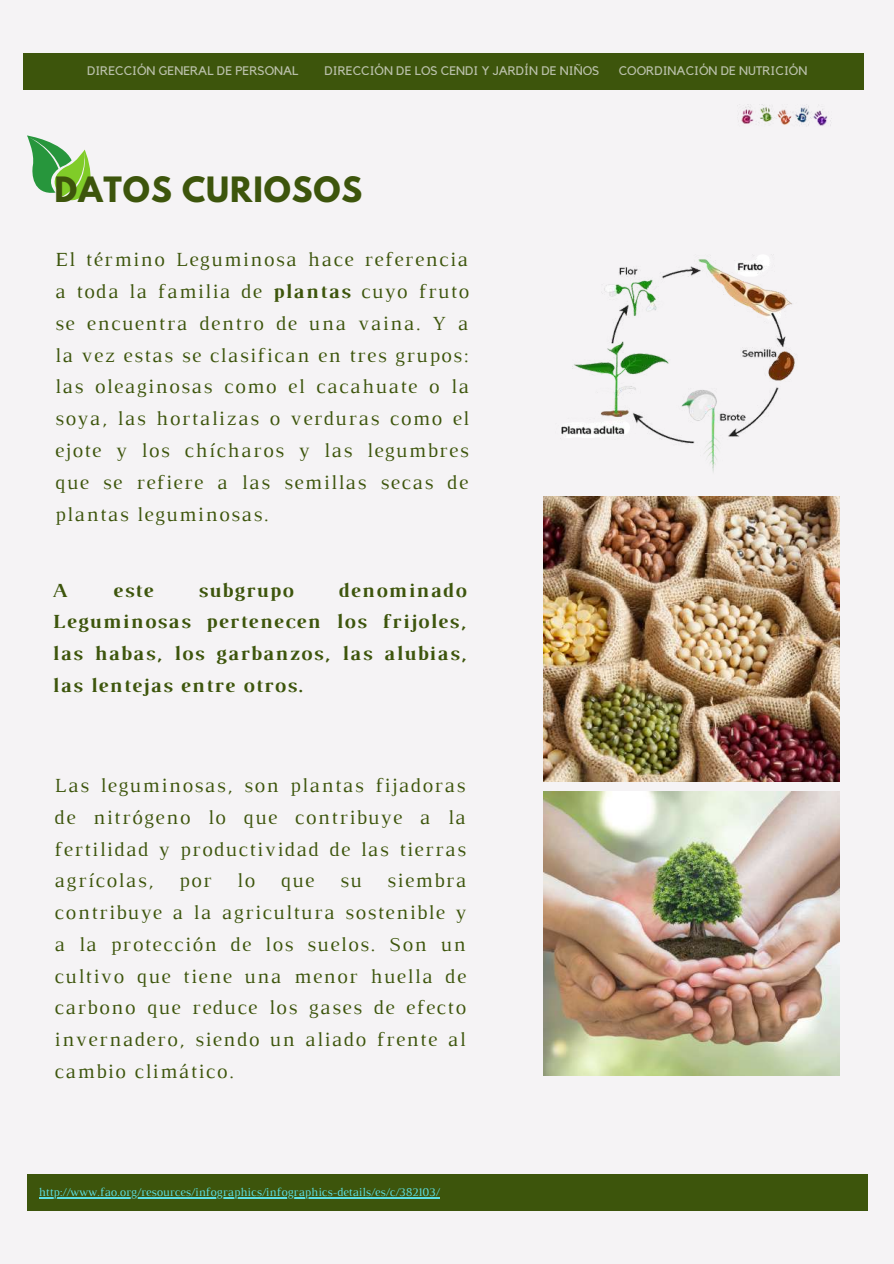
<style>
.page{position:relative;width:894px;height:1264px;background:#fff}
.page>*{position:absolute;margin:0;border:0;box-sizing:border-box;transform-origin:0 0}
.t1{font:700 30.9px "League Spartan";letter-spacing:.03em;color:#3d550c}
.t2{font:20.4px/31.8px "Luthier";letter-spacing:.07em;color:#3d550c;text-align:justify}
.t3{font:700 20.4px/31.8px "Luthier";letter-spacing:.07em;color:#3d550c;text-align:justify}
.t4{font:12.45px "Kollektif";color:#f5f3f5}
.t5{font:12.15px "Luthier";color:#5ce1e6}
.s1{font-weight:700}
</style>
<div class="page">
<div style="left:0;top:0;width:893px;height:1263px;background:#f5f3f5"></div>
<div style="left:27px;top:1174px;width:840px;height:36px;background:#3d550c"></div>
<div style="left:23px;top:53px;width:840px;height:36px;background:#3d550c"></div>
<img style="left:561px;top:255px;width:234px;height:217px">
<img style="left:543px;top:497px;width:296px;height:284px">
<img style="left:543px;top:792px;width:296px;height:283px">
<svg style="left:27px;top:135px;width:64px;height:66px"></svg>
<hr style="left:39px;top:1197px;width:400px;height:1px;background:#5ce1e6">
<img style="left:741px;top:105px;width:91px;height:21px">
<p class="t4" style="left:87px;top:65px;width:213px">DIRECCIÓN GENERAL DE PERSONAL</p>
<p class="t4" style="left:324px;top:65px;width:276px">DIRECCIÓN DE LOS CENDI Y JARDÍN DE NIÑOS</p>
<p class="t4" style="left:618px;top:65px;width:190px">COORDINACIÓN DE NUTRICIÓN</p>
<h1 class="t1" style="left:55px;top:174px;width:309px">DATOS CURIOSOS</h1>
<p class="t2" style="left:55px;top:245px;width:415px">El término Leguminosa hace referencia a toda la familia de <span class="s1">plantas</span> cuyo fruto se encuentra dentro de una vaina. Y a la vez estas se clasifican en tres grupos: las oleaginosas como el cacahuate o la soya, las hortalizas o verduras como el ejote y los chícharos y las legumbres que se refiere a las semillas secas de plantas leguminosas.</p>
<p class="t3" style="left:52px;top:575px;width:17px">A</p>
<p class="t3" style="left:113px;top:575px;width:41px">este</p>
<p class="t3" style="left:198px;top:575px;width:97px">subgrupo</p>
<p class="t3" style="left:52px;top:575px;width:415px;text-indent:286px">denominado Leguminosas pertenecen los frijoles, las habas, los garbanzos, las alubias, las lentejas entre otros.</p>
<p class="t2" style="left:55px;top:771px;width:413px">Las leguminosas, son plantas fijadoras de nitrógeno lo que contribuye a la fertilidad y productividad de las tierras agrícolas,</p>
<p class="t2" style="left:179px;top:866px;width:34px">por</p>
<p class="t2" style="left:237px;top:866px;width:19px">lo</p>
<p class="t2" style="left:280px;top:866px;width:35px">que</p>
<p class="t2" style="left:340px;top:866px;width:23px">su</p>
<p class="t2" style="left:55px;top:866px;width:413px;text-indent:332px">siembra contribuye a la agricultura sostenible y a la protección de los suelos. Son un cultivo que tiene una menor huella de carbono que reduce los gases de efecto invernadero, siendo un aliado frente al cambio climático.</p>
<p class="t5" style="left:39px;top:1187px;width:402px">http://www.fao.org/resources/infographics/infographics-details/es/c/382103/</p>
</div>
